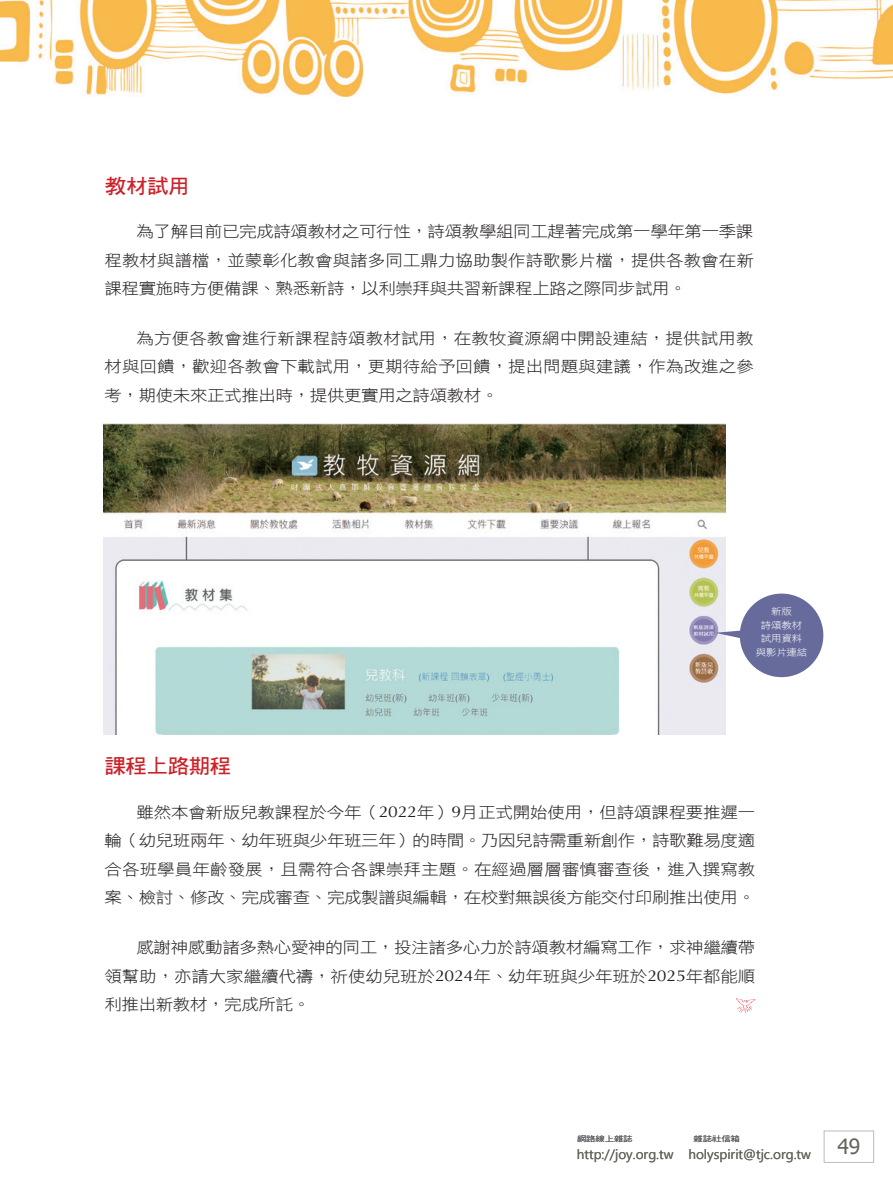
<style>
.page{position:relative;width:893px;height:1191px;background:#fff}
.page>*{position:absolute;margin:0;border:0;box-sizing:border-box;transform-origin:0 0}
.t1{font:21px "Tahoma";color:#67655d}
.大標{font:20.25px "DF Hei W7 WIN BF";letter-spacing:-.035em;color:#cc2128;scale:1.08 1}
.t2{font:15.75px/28.5px "DF Hei W3 WINP BF";letter-spacing:-.02em;color:#231f20;text-align:justify;scale:1.11 1}
.t3{font:13.5px "Segoe UI";color:#67655d}
.Normal-小字{font:9.45px/13.5px "DF Hei W3 WINP BF";letter-spacing:-.025em;color:#fff;text-align:center;scale:1.11 1}
.t4{font:7.5px "DF Hei W5 WIN BF";letter-spacing:-.015em;color:#57585a;scale:1.25 1}
.s1{font-family:"Optima"}
</style>
<div class="page">
<div style="left:824px;top:1130px;width:50px;height:32px;border:1px solid #bcbdc0"></div>
<svg style="left:736px;top:998px;width:19px;height:15px"></svg>
<img style="left:0;top:0;width:893px;height:96px">
<img style="left:103px;top:424px;width:623px;height:311px">
<svg style="left:715px;top:629px;width:25px;height:12px"></svg>
<div style="left:740px;top:593px;width:83px;height:84px;background:#676b9c;border-radius:50%"></div>
<p class="大標" style="left:105px;top:175px;width:80px">教材試用</p>
<p class="t2" style="left:105px;top:217px;width:586px;text-indent:32px">為了解目前已完成詩頌教材之可行性，詩頌教學組同工趕著完成第一學年第一季課程教材與譜檔，並蒙彰化教會與諸多同工鼎力協助製作詩歌影片檔，提供各教會在新課程實施時方便備課、熟悉新詩，以利崇拜與共習新課程上路之際同步試用。</p>
<p class="t2" style="left:105px;top:324px;width:586px;text-indent:32px">為方便各教會進行新課程詩頌教材試用，在教牧資源網中開設連結，提供試用教材與回饋，歡迎各教會下載試用，更期待給予回饋，提出問題與建議，作為改進之參考，期使未來正式推出時，提供更實用之詩頌教材。</p>
<p class="Normal-小字" style="left:756px;top:604px;width:48px">新版<br>詩頌教材試用資料與影片連結</p>
<p class="大標" style="left:105px;top:756px;width:119px">課程上路期程</p>
<p class="t2" style="left:105px;top:798px;width:588px;text-indent:32px">雖然本會新版兒教課程於今年（<span class="s1">2022</span>年）<span class="s1">9</span>月正式開始使用，但詩頌課程要推遲一輪（幼兒班兩年、幼年班與少年班三年）的時間。乃因兒詩需重新創作，詩歌難易度適合各班學員年齡發展，且需符合各課崇拜主題。在經過層層審慎審查後，進入撰寫教案、檢討、修改、完成審查、完成製譜與編輯，在校對無誤後方能交付印刷推出使用。</p>
<p class="t2" style="left:105px;top:933px;width:588px;text-indent:32px">感謝神感動諸多熱心愛神的同工，投注諸多心力於詩頌教材編寫工作，求神繼續帶領幫助，亦請大家繼續代禱，祈使幼兒班於<span class="s1">2024</span>年、幼年班與少年班於<span class="s1">2025</span>年都能順利推出新教材，完成所託。</p>
<p class="t4" style="left:577px;top:1135px;width:46px">網路線上雜誌</p>
<p class="t4" style="left:694px;top:1135px;width:39px">雜誌社信箱</p>
<p class="t3" style="left:577px;top:1141px;width:236px">http://joy.org.tw holyspirit@tjc.org.tw</p>
<h1 class="t1" style="left:837px;top:1132px;width:24px">49</h1>
</div>
